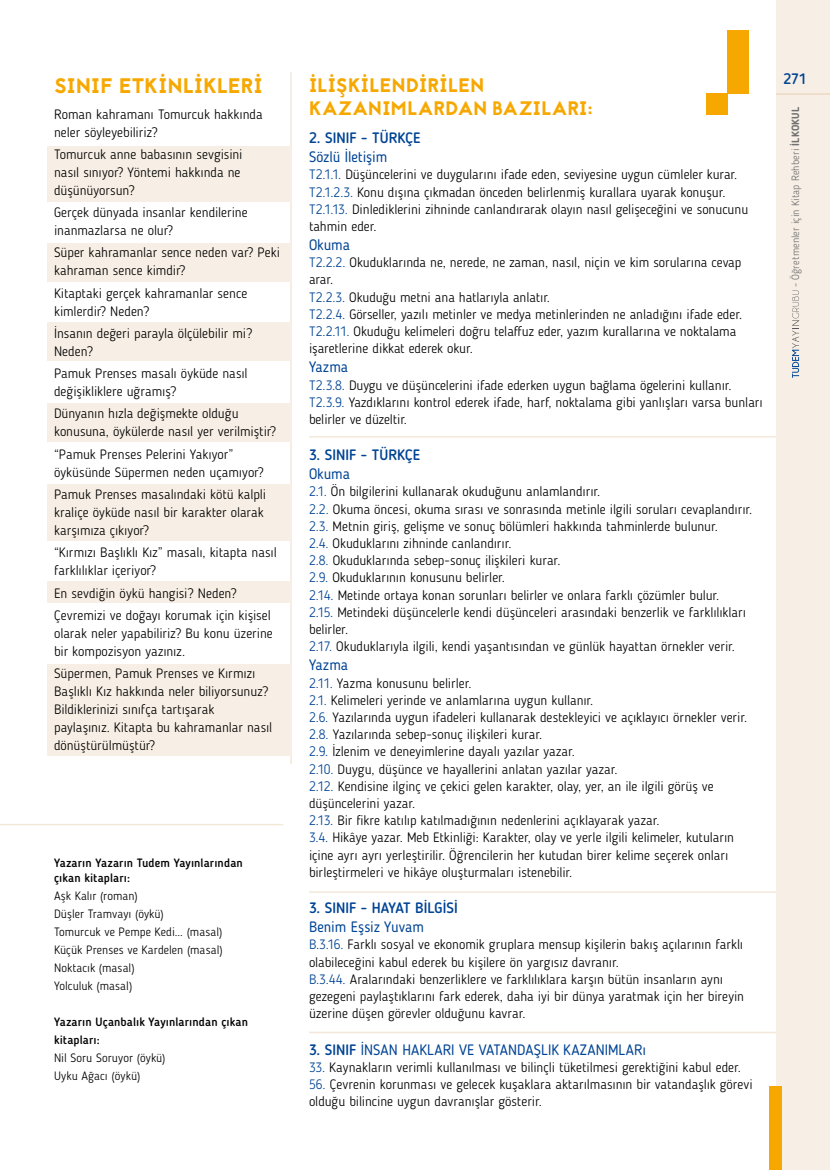
<style>
.page{position:relative;width:830px;height:1170px;background:#fff}
.page>*{position:absolute;margin:0;border:0;box-sizing:border-box;transform-origin:0 0}
.t1{font:21px "Jaapokki";letter-spacing:.005em;color:#f7a800}
.t2{font:19.5px/23.4px "Jaapokki";letter-spacing:.01em;color:#f7a800}
.t3{font:15px "Blogger Sans";letter-spacing:-.005em;color:#004494}
.t4{font:500 15px "Blogger Sans";letter-spacing:-.005em;color:#004494}
.t5{font:300 13.5px/17.2px "Blogger Sans";color:#000}
.t6{font:300 12px/18px "Blogger Sans";letter-spacing:.01em;color:#000}
.t7{font:500 12px/15px "Blogger Sans";letter-spacing:.01em;color:#000}
.t8{font:300 10.5px "Blogger Sans";letter-spacing:.01em;color:#707172}
.s1{color:#004494}
.s2{font-weight:400}
.s3{font-weight:700}
</style>
<div class="page">
<div style="left:775px;top:0;width:54px;height:1169px;background:#f7efe5"></div>
<hr style="left:775px;top:93px;width:54px;height:2px;background:#f4e8da">
<svg style="left:792px;top:290px;width:6px;height:88px"></svg>
<hr style="left:0;top:823px;width:283px;height:2px;background:#f4e8da">
<hr style="left:290px;top:72px;width:2px;height:692px;background:#f4e8da">
<div style="left:48px;top:146px;width:244px;height:56px;background:#f7efe5"></div>
<div style="left:48px;top:243px;width:244px;height:38px;background:#f7efe5"></div>
<div style="left:48px;top:322px;width:244px;height:38px;background:#f7efe5"></div>
<div style="left:48px;top:403px;width:244px;height:38px;background:#f7efe5"></div>
<div style="left:48px;top:581px;width:244px;height:22px;background:#f7efe5"></div>
<div style="left:48px;top:484px;width:244px;height:56px;background:#f7efe5"></div>
<div style="left:48px;top:665px;width:244px;height:91px;background:#f7efe5"></div>
<div style="left:727px;top:30px;width:21px;height:64px;background:#f7a800"></div>
<div style="left:705px;top:93px;width:22px;height:22px;background:#f7a800"></div>
<div style="left:769px;top:1086px;width:13px;height:83px;background:#f7a800"></div>
<hr style="left:309px;top:1031px;width:467px;height:2px;background:#f4e8da">
<hr style="left:309px;top:891px;width:467px;height:1px;background:#f4e8da">
<hr style="left:309px;top:436px;width:467px;height:1px;background:#f4e8da">
<h1 class="t1" style="left:54px;top:71px;width:210px">SINIF ETKİNLİKLERİ</h1>
<h2 class="t2" style="left:309px;top:74px;width:284px">İLİŞKİLENDİRİLEN<br>KAZANIMLARDAN BAZILARI:</h2>
<p class="t4" style="left:309px;top:129px;width:113px">2. SINIF - TÜRKÇE</p>
<p class="t3" style="left:309px;top:148px;width:80px">Sözlü İletişim</p>
<p class="t5" style="left:309px;top:166px;width:440px"><span class="s1">T2.1.1.</span> Düşüncelerini ve duygularını ifade eden, seviyesine uygun cümleler kurar.<br><span class="s1">T2.1.2.3.</span> Konu dışına çıkmadan önceden belirlenmiş kurallara uyarak konuşur.<br><span class="s1">T2.1.13.</span> Dinlediklerini zihninde canlandırarak olayın nasıl gelişeceğini ve sonucunu tahmin eder.</p>
<p class="t3" style="left:309px;top:236px;width:43px">Okuma</p>
<p class="t5" style="left:309px;top:254px;width:434px"><span class="s1">T2.2.2.</span> Okuduklarında ne, nerede, ne zaman, nasıl, niçin ve kim sorularına cevap arar.<br><span class="s1">T2.2.3.</span> Okuduğu metni ana hatlarıyla anlatır.<br><span class="s1">T2.2.4.</span> Görseller, yazılı metinler ve medya metinlerinden ne anladığını ifade eder.<br><span class="s1">T2.2.11.</span> Okuduğu kelimeleri doğru telaffuz eder, yazım kurallarına ve noktalama işaretlerine dikkat ederek okur.</p>
<p class="t3" style="left:309px;top:358px;width:41px">Yazma</p>
<p class="t5" style="left:309px;top:376px;width:455px"><span class="s1">T2.3.8.</span> Duygu ve düşüncelerini ifade ederken uygun bağlama ögelerini kullanır.<br><span class="s1">T2.3.9.</span> Yazdıklarını kontrol ederek ifade, harf, noktalama gibi yanlışları varsa bunları belirler ve düzeltir.</p>
<p class="t4" style="left:309px;top:446px;width:113px">3. SINIF - TÜRKÇE</p>
<p class="t3" style="left:309px;top:465px;width:43px">Okuma</p>
<p class="t5" style="left:309px;top:483px;width:444px"><span class="s1">2.1.</span> Ön bilgilerini kullanarak okuduğunu anlamlandırır.<br><span class="s1">2.2.</span> Okuma öncesi, okuma sırası ve sonrasında metinle ilgili soruları cevaplandırır.<br><span class="s1">2.3.</span> Metnin giriş, gelişme ve sonuç bölümleri hakkında tahminlerde bulunur.<br><span class="s1">2.4.</span> Okuduklarını zihninde canlandırır.<br><span class="s1">2.8.</span> Okuduklarında sebep-sonuç ilişkileri kurar.<br><span class="s1">2.9.</span> Okuduklarının konusunu belirler.<br><span class="s1">2.14.</span> Metinde ortaya konan sorunları belirler ve onlara farklı çözümler bulur.<br><span class="s1">2.15.</span> Metindeki düşüncelerle kendi düşünceleri arasındaki benzerlik ve farklılıkları belirler.<br><span class="s1">2.17.</span> Okuduklarıyla ilgili, kendi yaşantısından ve günlük hayattan örnekler verir.</p>
<p class="t3" style="left:309px;top:656px;width:41px">Yazma</p>
<p class="t5" style="left:309px;top:674px;width:439px"><span class="s1">2.11.</span> Yazma konusunu belirler.<br><span class="s1">2.1.</span> Kelimeleri yerinde ve anlamlarına uygun kullanır.<br><span class="s1">2.6.</span> Yazılarında uygun ifadeleri kullanarak destekleyici ve açıklayıcı örnekler verir.<br><span class="s1">2.8.</span> Yazılarında sebep-sonuç ilişkileri kurar.<br><span class="s1">2.9.</span> İzlenim ve deneyimlerine dayalı yazılar yazar.<br><span class="s1">2.10.</span> Duygu, düşünce ve hayallerini anlatan yazılar yazar.<br><span class="s1">2.12.</span> Kendisine ilginç ve çekici gelen karakter, olay, yer, an ile ilgili görüş ve düşüncelerini yazar.<br><span class="s1">2.13.</span> Bir fikre katılıp katılmadığının nedenlerini açıklayarak yazar.<br><span class="s1">3.4.</span> Hikâye yazar. Meb Etkinliği: Karakter, olay ve yerle ilgili kelimeler, kutuların içine ayrı ayrı yerleştirilir. Öğrencilerin her kutudan birer kelime seçerek onları birleştirmeleri ve hikâye oluşturmaları istenebilir.</p>
<p class="t4" style="left:309px;top:898px;width:150px">3. SINIF - HAYAT BİLGİSİ</p>
<p class="t3" style="left:309px;top:918px;width:116px">Benim Eşsiz Yuvam</p>
<p class="t5" style="left:309px;top:936px;width:436px"><span class="s1">B.3.16.</span> Farklı sosyal ve ekonomik gruplara mensup kişilerin bakış açılarının farklı olabileceğini kabul ederek bu kişilere ön yargısız davranır.<br><span class="s1">B.3.44.</span> Aralarındaki benzerliklere ve farklılıklara karşın bütün insanların aynı gezegeni paylaştıklarını fark ederek, daha iyi bir dünya yaratmak için her bireyin üzerine düşen görevler olduğunu kavrar.</p>
<p class="t4" style="left:309px;top:1040px;width:65px">3. SINIF <span class="s2">İnsan</span></p>
<p class="t3" style="left:402px;top:1040px;width:17px">Hakları</p>
<p class="t3" style="left:459px;top:1040px;width:36px">ve Vatandaşlık</p>
<p class="t3" style="left:563px;top:1040px;width:17px">Kazanımlar</p>
<p class="t3" style="left:642px;top:1040px;width:5px">ı</p>
<p class="t5" style="left:309px;top:1058px;width:433px"><span class="s1">33.</span> Kaynakların verimli kullanılması ve bilinçli tüketilmesi gerektiğini kabul eder.</p>
<p class="t5" style="left:309px;top:1075px;width:445px"><span class="s1">56.</span> Çevrenin korunması ve gelecek kuşaklara aktarılmasının bir vatandaşlık görevi olduğu bilincine uygun davranışlar gösterir.</p>
<p class="t5" style="left:54px;top:105px;width:210px;line-height:18px">Roman kahramanı Tomurcuk hakkında neler söyleyebiliriz?</p>
<p class="t5" style="left:54px;top:145px;width:190px;line-height:18px">Tomurcuk anne babasının sevgisini nasıl sınıyor? Yöntemi hakkında ne düşünüyorsun?</p>
<p class="t5" style="left:54px;top:203px;width:195px;line-height:18px">Gerçek dünyada insanlar kendilerine inanmazlarsa ne olur?</p>
<p class="t5" style="left:54px;top:244px;width:227px;line-height:18px">Süper kahramanlar sence neden var? Peki kahraman sence kimdir?</p>
<p class="t5" style="left:54px;top:284px;width:195px;line-height:18px">Kitaptaki gerçek kahramanlar sence kimlerdir? Neden?</p>
<p class="t5" style="left:54px;top:324px;width:200px;line-height:18px">İnsanın değeri parayla ölçülebilir mi?<br>Neden?</p>
<p class="t5" style="left:54px;top:364px;width:195px;line-height:18px">Pamuk Prenses masalı öyküde nasıl değişikliklere uğramış?</p>
<p class="t5" style="left:54px;top:405px;width:223px;line-height:18px">Dünyanın hızla değişmekte olduğu konusuna, öykülerde nasıl yer verilmiştir?</p>
<p class="t5" style="left:54px;top:445px;width:211px;line-height:18px">“Pamuk Prenses Pelerini Yakıyor” öyküsünde Süpermen neden uçamıyor?</p>
<p class="t5" style="left:54px;top:485px;width:213px;line-height:18px">Pamuk Prenses masalındaki kötü kalpli kraliçe öyküde nasıl bir karakter olarak karşımıza çıkıyor?</p>
<p class="t5" style="left:54px;top:543px;width:224px;line-height:18px">“Kırmızı Başlıklı Kız” masalı, kitapta nasıl farklılıklar içeriyor?</p>
<p class="t5" style="left:54px;top:581px;width:218px;line-height:22.2px">En sevdiğin öykü hangisi? Neden?<br>Çevremizi ve doğayı korumak için kişisel</p>
<p class="t5" style="left:54px;top:624px;width:220px;line-height:18px">olarak neler yapabiliriz? Bu konu üzerine bir kompozisyon yazınız.</p>
<p class="t5" style="left:54px;top:664px;width:220px;line-height:18px">Süpermen, Pamuk Prenses ve Kırmızı Başlıklı Kız hakkında neler biliyorsunuz?<br>Bildiklerinizi sınıfça tartışarak paylaşınız. Kitapta bu kahramanlar nasıl dönüştürülmüştür?</p>
<p class="t7" style="left:54px;top:855px;width:190px">Yazarın Yazarın Tudem Yayınlarından çıkan kitapları:</p>
<p class="t6" style="left:54px;top:887px;width:170px">Aşk Kalır (roman)<br>Düşler Tramvayı (öykü)<br>Tomurcuk ve Pempe Kedi... (masal)<br>Küçük Prenses ve Kardelen (masal)<br>Noktacık (masal)<br>Yolculuk (masal)</p>
<p class="t7" style="left:54px;top:1012px;width:195px;line-height:18px">Yazarın Uçanbalık Yayınlarından çıkan kitapları:</p>
<p class="t6" style="left:54px;top:1049px;width:113px">Nil Soru Soruyor (öykü)<br>Uyku Ağacı (öykü)</p>
<p class="t4" style="left:783px;top:69px;width:25px">271</p>
<p class="t8" style="left:788px;top:287px;width:182px;rotate:-90deg">- Öğretmenler için Kitap Rehberi <span class="s3">İLKOKUL</span></p>
</div>
